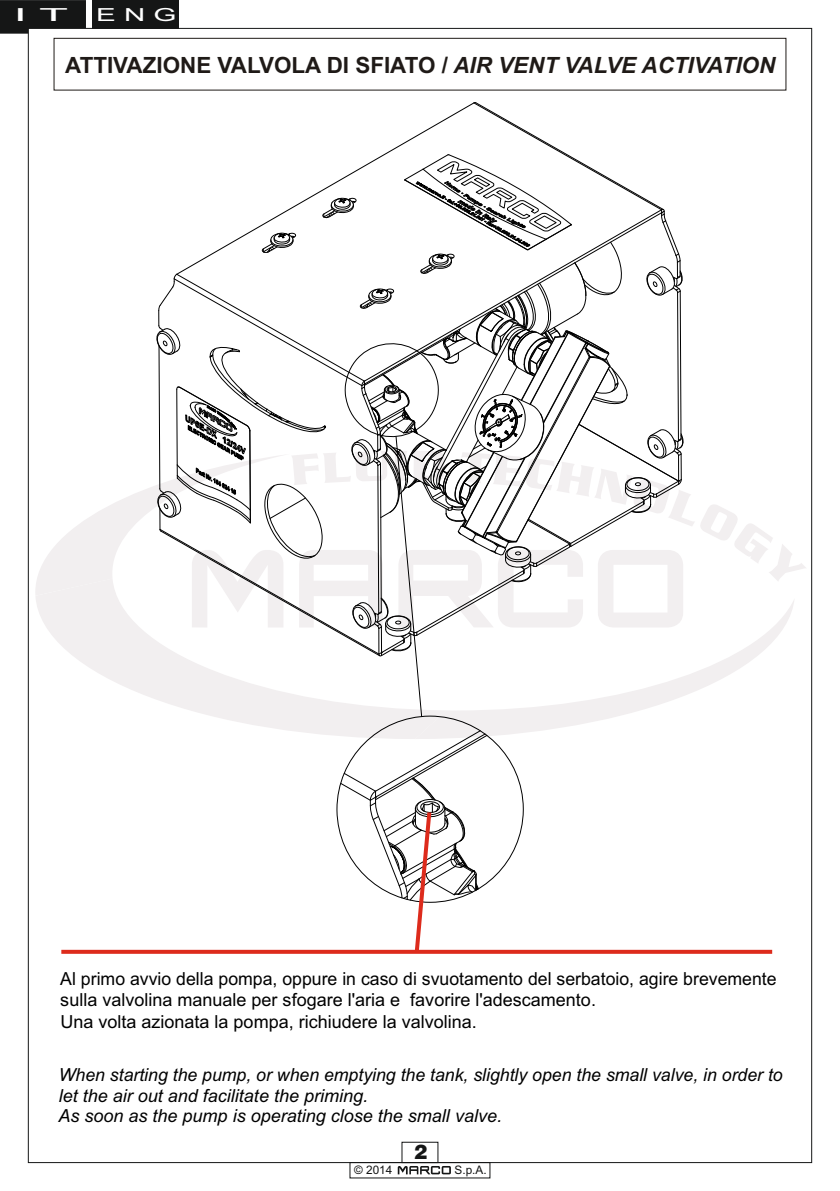
<style>
.page{position:relative;width:840px;height:1191px;background:#fff}
.page>*{position:absolute;margin:0;border:0;box-sizing:border-box;transform-origin:0 0}
.t1{font:700 22.4px "Arial";color:#1f1a17}
.t2{font:900 20px "Swiss 721 BT";color:#151616}
.t3{font:18px/20.8px "Arial";color:#000}
.t4{font:italic 18px/21.4px "Arial";color:#000}
.t5{font:18px "Arial";color:#fff;scale:1.64 1}
.t6{font:18px "Arial";color:#fff;scale:2.62 1}
.t7{font:11.8px "Arial";color:#151616}
.s1{font-style:italic}
</style>
<div class="page">
<div style="left:54px;top:38px;width:731px;height:52px;border:1px solid #1f1a17"></div>
<svg style="left:0;top:0;width:86px;height:34px;background:#2d2e2e"></svg>
<div style="left:92px;top:0;width:86px;height:28px;background:#151616"></div>
<svg style="left:218px;top:717px;width:197px;height:19px;fill:#f2eff0"></svg>
<svg style="left:415px;top:601px;width:379px;height:138px"></svg>
<svg style="left:684px;top:492px;width:122px;height:89px"></svg>
<div style="left:401px;top:1142px;width:37px;height:20px;border:1px solid #151616"></div>
<div style="left:349px;top:1162px;width:141px;height:16px;border:1px solid #151616"></div>
<svg style="left:397px;top:1166px;width:53px;height:8px"></svg>
<svg style="left:35px;top:102px;width:649px;height:615px"></svg>
<svg style="left:340px;top:730px;width:147px;height:224px"></svg>
<svg style="left:61px;top:949px;width:710px;height:4px;background:#e3564a"></svg>
<p class="t6" style="left:14px;top:8px;width:22px">I T</p>
<p class="t5" style="left:96px;top:7px;width:50px">E N G</p>
<p class="t1" style="left:65px;top:57px;width:711px">ATTIVAZIONE VALVOLA DI SFIATO / <span class="s1">AIR VENT VALVE ACTIVATION</span></p>
<p class="t3" style="left:60px;top:970px;width:717px">Al primo avvio della pompa, oppure in caso di svuotamento del serbatoio, agire brevemente sulla valvolina manuale per sfogare l'aria e favorire l'adescamento.</p>
<p class="t3" style="left:60px;top:1012px;width:418px">Una volta azionata la pompa, richiudere la valvolina.</p>
<p class="t4" style="left:59px;top:1065px;width:725px">When starting the pump, or when emptying the tank, slightly open the small valve, in order to let the air out and facilitate the priming.</p>
<p class="t4" style="left:58px;top:1107px;width:445px">As soon as the pump is operating close the small valve.</p>
<p class="t2" style="left:414px;top:1143px;width:15px">2</p>
<p class="t7" style="left:354px;top:1165px;width:40px">© 2014</p>
<p class="t7" style="left:454px;top:1165px;width:34px">S.p.A.</p>
</div>
